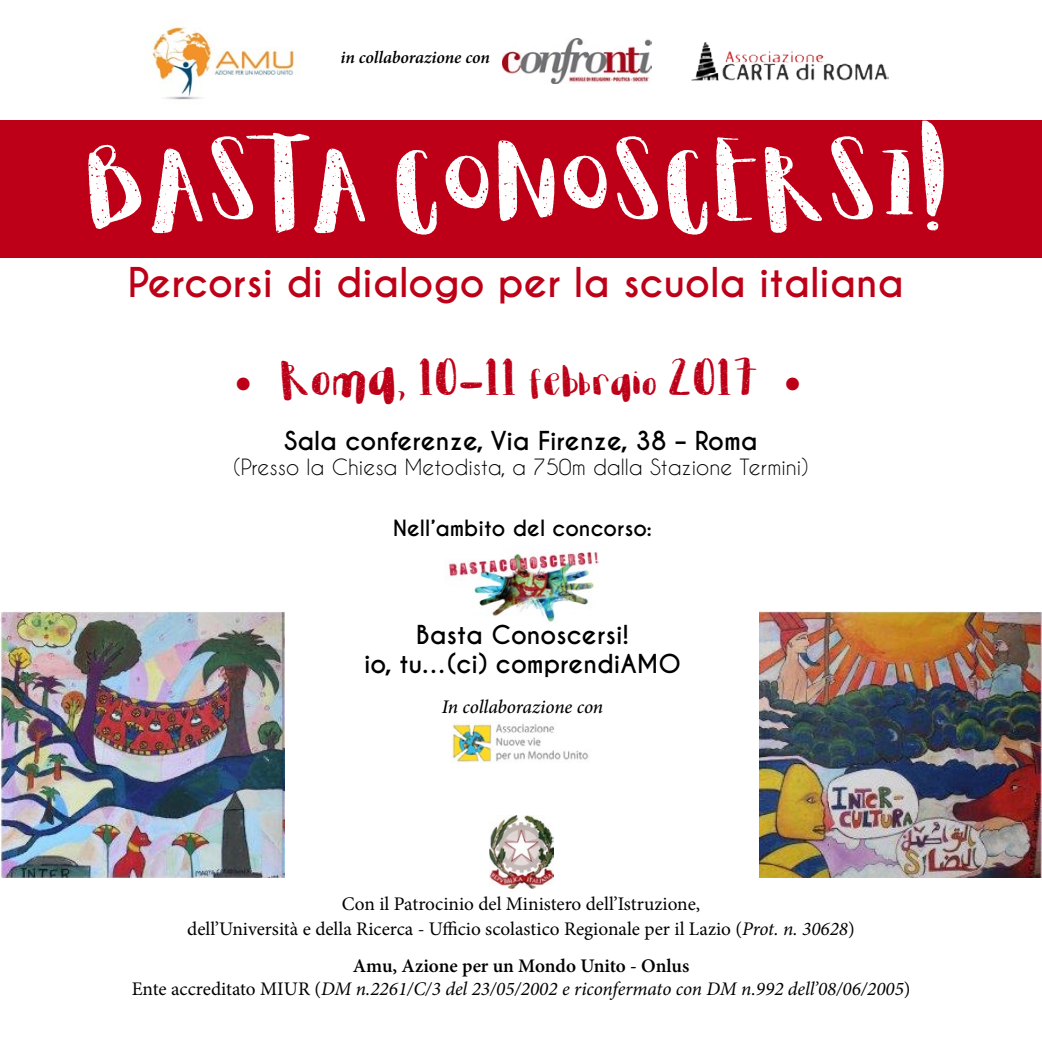
<style>
.page{position:relative;width:1042px;height:1042px;background:#fff}
.page>*{position:absolute;margin:0;border:0;box-sizing:border-box;transform-origin:0 0}
.t1{font:91px "Ornette Printed";color:#fff}
.t2{font:42px "Ornette Printed";color:#bd0018}
.t3{font:700 38.5px "Caviar Dreams";color:#bd0018}
.t4{font:700 24.5px/29.4px "Caviar Dreams";color:#000;text-align:center}
.t5{font:21px "Caviar Dreams";color:#000}
.t6{font:700 21px "Caviar Dreams";color:#000}
.t7{font:19.25px/25.2px "Minion Pro";color:#000;text-align:center}
.t8{font:italic 19.25px/23.1px "Minion Pro";color:#000;text-align:center}
.t9{font:italic 500 19.25px "Minion Pro";letter-spacing:-.005em;color:#000}
.t10{font:italic 600 17.5px "Minion Pro";letter-spacing:-.005em;color:#000}
.s1{color:#fff}
.s2{font-size:31.5px}
.s3{font-style:italic}
.s4{font-weight:600;font-style:normal}
.s5{font-style:normal}
</style>
<div class="page">
<div style="left:0;top:121px;width:1042px;height:137px;background:#bd0018"></div>
<img style="left:152px;top:27px;width:142px;height:73px">
<img style="left:489px;top:815px;width:64px;height:73px">
<img style="left:449px;top:552px;width:149px;height:70px">
<img style="left:502px;top:38px;width:150px;height:46px">
<img style="left:759px;top:611px;width:283px;height:266px">
<img style="left:0;top:612px;width:284px;height:265px">
<img style="left:451px;top:721px;width:138px;height:41px">
<img style="left:691px;top:42px;width:197px;height:39px">
<p class="t10" style="left:340px;top:45px;width:151px">in collaborazione con</p>
<h1 class="t1" style="left:88px;top:108px;width:867px">BASTA CONOSCERSI!</h1>
<h3 class="t3" style="left:128px;top:259px;width:787px">Percorsi di dialogo per la scuola italiana<span class="s1">i</span></h3>
<h2 class="t2" style="left:281px;top:343px;width:480px">ROMA, 10-11 <span class="s2">FEBBRAIO</span> 2017</h2>
<p class="t4" style="left:284px;top:426px;width:475px">Sala conferenze, Via Firenze, 38 – Roma</p>
<p class="t5" style="left:233px;top:454px;width:576px">(Presso la Chiesa Metodista, a 750m dalla Stazione Termini)</p>
<p class="t6" style="left:393px;top:515px;width:261px">Nell’ambito del concorso:</p>
<p class="t4" style="left:364px;top:620px;width:318px">Basta Conoscersi!<br>io, tu…(ci) comprendiAMO</p>
<p class="t9" style="left:442px;top:693px;width:163px">In collaborazione con</p>
<p class="t7" style="left:187px;top:891px;width:669px">Con il Patrocinio del Ministero dell’Istruzione,<br>dell’Università e della Ricerca - Ufficio scolastico Regionale per il Lazio (<span class="s3">Prot. n. 30628</span>)</p>
<p class="t8" style="left:132px;top:954px;width:780px"><span class="s4">Amu, Azione per un Mondo Unito - Onlus<br></span><span class="s5">Ente accreditato MIUR (</span>DM n.2261/C/3 del 23/05/2002 e riconfermato con DM n.992 dell’08/06/2005<span class="s5">)</span></p>
</div>
